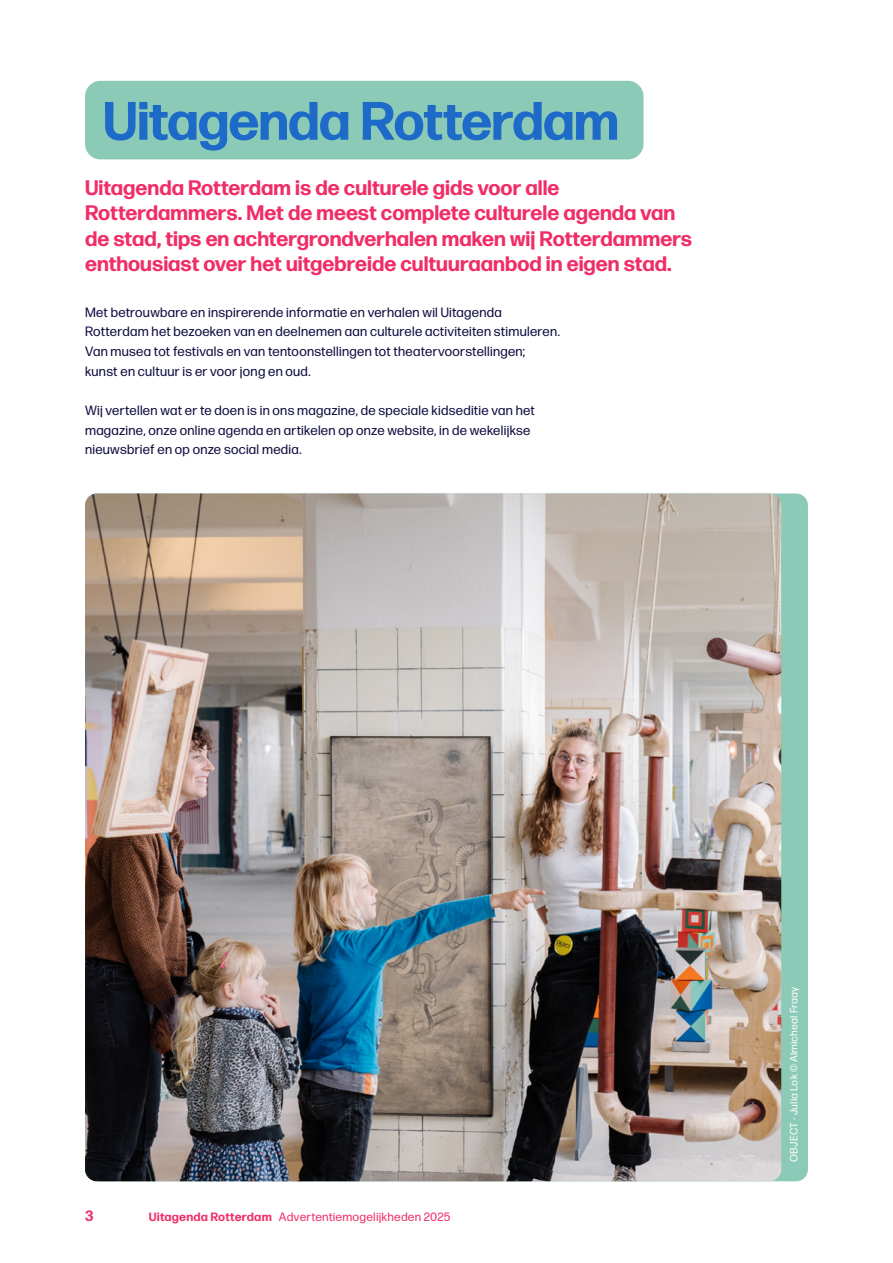
<style>
.page{position:relative;width:893px;height:1263px;background:#fff}
.page>*{position:absolute;margin:0;border:0;box-sizing:border-box;transform-origin:0 0}
.t1{font:700 54px "Forma DJR Display";letter-spacing:.01em;color:#1e6ac9}
.t2{font:700 21px/25.5px "Forma DJR Text";color:#f02d67}
.t3{font:700 15px "Forma DJR Text";color:#f02d67}
.t4{font:13.5px/19.6px "Forma DJR Text";letter-spacing:.02em;color:#100e41}
.t5{font:12px "Forma DJR Micro";letter-spacing:.015em;color:#f02d67}
.t6{font:10.5px "Forma DJR Micro";letter-spacing:.02em;color:#fff}
.s1{font-weight:700}
</style>
<div class="page">
<div style="left:85px;top:493px;width:723px;height:688px;background:#8bcab7;border-radius:12px"></div>
<img style="left:85px;top:493px;width:696px;height:688px">
<div style="left:85px;top:81px;width:558px;height:78px;background:#8bcab7;border-radius:15px"></div>
<h1 class="t1" style="left:104px;top:87px;width:516px">Uitagenda Rotterdam</h1>
<p class="t2" style="left:85px;top:174px;width:609px">Uitagenda Rotterdam is de culturele gids voor alle Rotterdammers. Met de meest complete culturele agenda van de stad, tips en achtergrondverhalen maken wij Rotterdammers enthousiast over het uitgebreide cultuuraanbod in eigen stad.</p>
<p class="t4" style="left:85px;top:302px;width:476px">Met betrouwbare en inspirerende informatie en verhalen wil Uitagenda Rotterdam het bezoeken van en deelnemen aan culturele activiteiten stimuleren.<br>Van musea tot festivals en van tentoonstellingen tot theatervoorstellingen; kunst en cultuur is er voor jong en oud.</p>
<p class="t4" style="left:85px;top:400px;width:451px">Wij vertellen wat er te doen is in ons magazine, de speciale kidseditie van het magazine, onze online agenda en artikelen op onze website, in de wekelijkse nieuwsbrief en op onze social media.</p>
<p class="t3" style="left:85px;top:1206px;width:10px">3</p>
<p class="t5" style="left:149px;top:1209px;width:303px"><span class="s1">Uitagenda Rotterdam</span> Advertentiemogelijkheden 2025</p>
<p class="t6" style="left:787px;top:1162px;width:177px;rotate:-90deg">OBJECT - Julia Lok © Almicheal Fraay</p>
</div>
